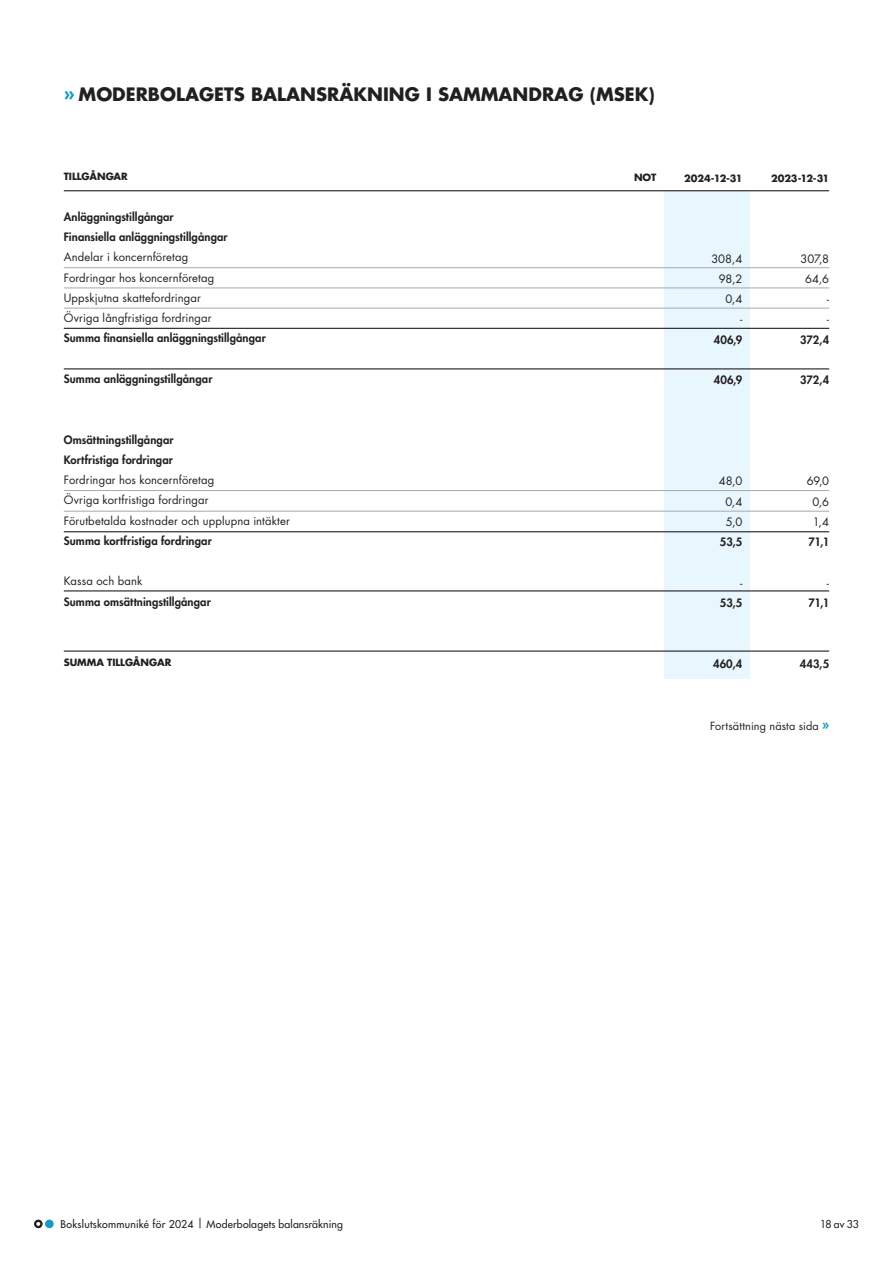
<style>
.page{position:relative;width:893px;height:1263px;background:#fff}
.page>*{position:absolute;margin:0;border:0;box-sizing:border-box;transform-origin:0 0}
.t1{font:700 18px "Futura Std";color:#231f20}
.t2{font:800 11.25px/20.2px "Futura Std";letter-spacing:.005em;color:#231f20}
.t3{font:11.25px/20.2px "Futura Std";letter-spacing:.01em;color:#231f20}
.t4{font:10.95px "Futura Std";letter-spacing:.015em;color:#231f20}
.t5{font:500 10.5px "Futura Std";letter-spacing:.02em;color:#231f20}
.t6{font:700 9.75px "Futura Std";letter-spacing:-.01em;color:#231f20}
.s1{color:#149dc1}
.s2{font-weight:800;font-size:13.5px;color:#149dc1}
</style>
<div class="page">
<div style="left:664px;top:191px;width:86px;height:487px;background:#e8f6fd"></div>
<hr style="left:64px;top:490px;width:765px;height:1px;background:#a8a9ad">
<hr style="left:64px;top:511px;width:765px;height:1px;background:#a8a9ad">
<hr style="left:64px;top:650px;width:765px;height:2px;background:#231f20">
<hr style="left:64px;top:267px;width:765px;height:1px;background:#a8a9ad">
<hr style="left:64px;top:288px;width:765px;height:1px;background:#a8a9ad">
<hr style="left:64px;top:308px;width:765px;height:1px;background:#a8a9ad">
<hr style="left:64px;top:368px;width:765px;height:1px;background:#231f20">
<hr style="left:64px;top:590px;width:765px;height:1px;background:#231f20">
<hr style="left:64px;top:328px;width:765px;height:1px;background:#231f20">
<hr style="left:64px;top:531px;width:765px;height:1px;background:#231f20">
<hr style="left:64px;top:190px;width:765px;height:1px;background:#231f20">
<div style="left:45px;top:1219px;width:9px;height:9px;background:#149dc1;border-radius:50%"></div>
<svg style="left:34px;top:1219px;width:9px;height:9px"></svg>
<h1 class="t1" style="left:64px;top:83px;width:592px"><span class="s1">»</span> Moderbolagets balansräkning i sammandrag (MSEK)</h1>
<p class="t6" style="left:64px;top:170px;width:8px">TILLGÅNGAR</p>
<p class="t2" style="left:64px;top:206px;width:165px">Anläggningstillgångar<br>Finansiella anläggningstillgångar</p>
<p class="t3" style="left:64px;top:247px;width:152px">Andelar i koncernföretag<br>Fordringar hos koncernföretag<br>Uppskjutna skattefordringar<br>Övriga långfristiga fordringar</p>
<p class="t2" style="left:64px;top:328px;width:204px">Summa finansiella anläggningstillgångar</p>
<p class="t2" style="left:64px;top:368px;width:150px">Summa anläggningstillgångar</p>
<p class="t2" style="left:64px;top:429px;width:111px">Omsättningstillgångar<br>Kortfristiga fordringar</p>
<p class="t3" style="left:64px;top:470px;width:228px">Fordringar hos koncernföretag<br>Övriga kortfristiga fordringar<br>Förutbetalda kostnader och upplupna intäkter</p>
<p class="t2" style="left:64px;top:530px;width:150px">Summa kortfristiga fordringar</p>
<p class="t3" style="left:64px;top:571px;width:80px">Kassa och bank</p>
<p class="t2" style="left:64px;top:591px;width:149px">Summa omsättningstillgångar</p>
<p class="t6" style="left:64px;top:656px;width:16px">SUMMA</p>
<p class="t6" style="left:107px;top:656px;width:8px">TILLGÅNGAR</p>
<p class="t5" style="left:60px;top:1217px;width:284px">Bokslutskommuniké för 2024 | Moderbolagets balansräkning</p>
<p class="t6" style="left:634px;top:171px;width:24px">Not</p>
<p class="t6" style="left:771px;top:171px;width:60px">2023-12-31</p>
<p class="t6" style="left:684px;top:171px;width:60px">2024-12-31</p>
<p class="t3" style="left:711px;top:248px;width:33px;text-align:right">308,4<br>98,2<br>0,4<br>-</p>
<p class="t2" style="left:714px;top:329px;width:30px">406,9</p>
<p class="t2" style="left:714px;top:370px;width:30px">406,9</p>
<p class="t3" style="left:725px;top:471px;width:19px;text-align:justify;text-indent:-7px">48,0<br>0,4<br>5,0</p>
<p class="t2" style="left:720px;top:532px;width:24px">53,5</p>
<p class="t3" style="left:740px;top:572px;width:4px">-</p>
<p class="t2" style="left:720px;top:592px;width:24px">53,5</p>
<p class="t2" style="left:713px;top:653px;width:31px">460,4</p>
<p class="t3" style="left:801px;top:248px;width:30px;text-align:right">307,8<br>64,6 -<br>-</p>
<p class="t2" style="left:800px;top:329px;width:30px">372,4</p>
<p class="t2" style="left:800px;top:370px;width:30px">372,4</p>
<p class="t3" style="left:807px;top:471px;width:24px;text-align:center">69,0<br>0,6<br>1,4</p>
<p class="t2" style="left:809px;top:532px;width:22px">71,1</p>
<p class="t3" style="left:827px;top:572px;width:4px">-</p>
<p class="t2" style="left:809px;top:592px;width:22px">71,1</p>
<p class="t2" style="left:800px;top:653px;width:31px">443,5</p>
<p class="t4" style="left:710px;top:719px;width:121px">Fortsättning nästa sida <span class="s2">»</span></p>
<p class="t5" style="left:820px;top:1217px;width:40px">18 av 33</p>
</div>
